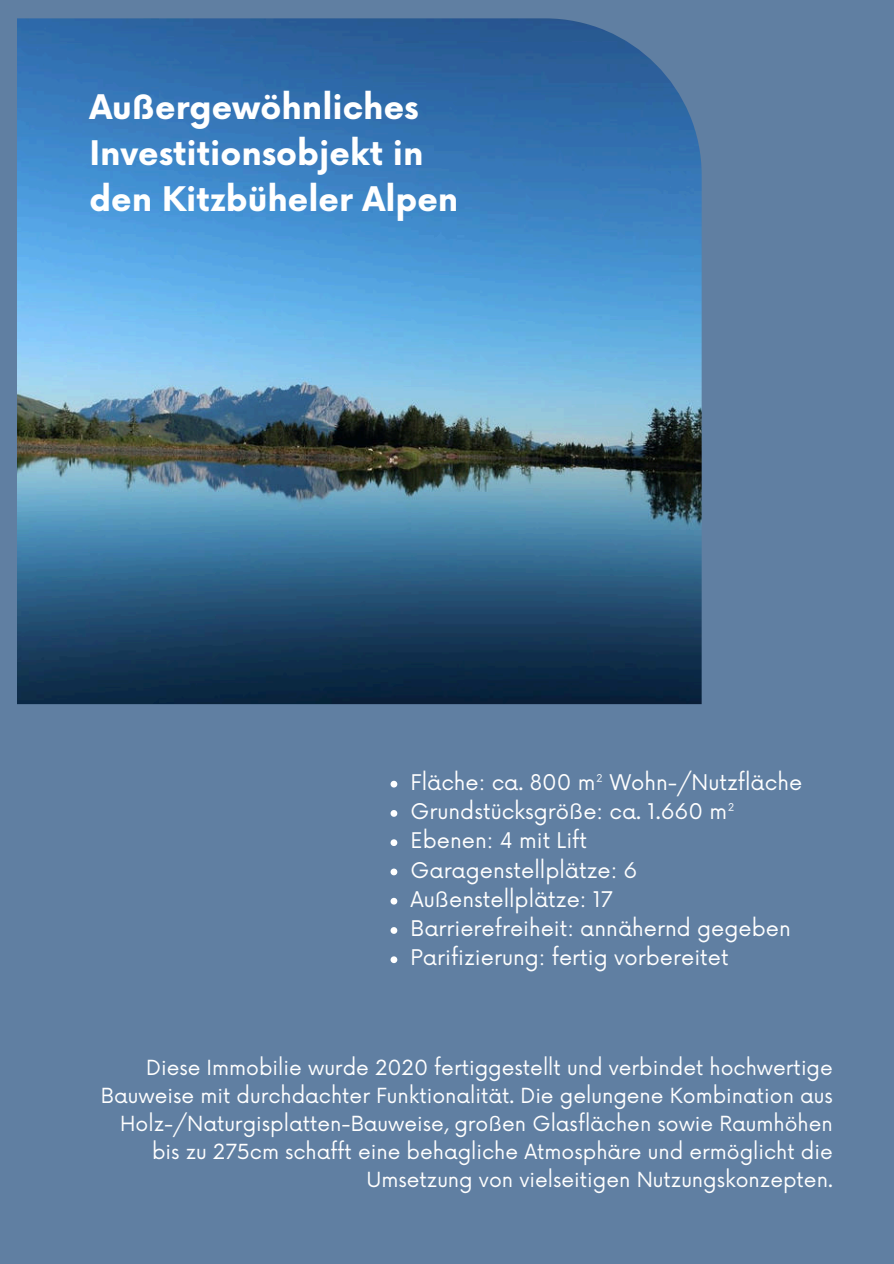
<style>
.page{position:relative;width:894px;height:1264px;background:#fff}
.page>*{position:absolute;margin:0;border:0;box-sizing:border-box;transform-origin:0 0}
.t1{font:700 33px/46px "Now";color:#fff}
.t2{font:21px/29.2px "Now";color:#fff}
.t3{font:20.25px/28px "Now";color:#fff;text-align:right}
</style>
<div class="page">
<div style="left:0;top:0;width:893px;height:1263px;background:#607fa2"></div>
<img style="left:17px;top:18px;width:684px;height:686px">
<svg style="left:390px;top:780px;width:7px;height:7px"></svg>
<svg style="left:390px;top:810px;width:7px;height:6px"></svg>
<svg style="left:390px;top:839px;width:7px;height:7px"></svg>
<svg style="left:390px;top:868px;width:7px;height:7px"></svg>
<svg style="left:390px;top:897px;width:7px;height:7px"></svg>
<svg style="left:390px;top:927px;width:7px;height:6px"></svg>
<svg style="left:390px;top:956px;width:7px;height:7px"></svg>
<h1 class="t1" style="left:89px;top:83px;width:370px">Außergewöhnliches<br>Investitionsobjekt in den Kitzbüheler Alpen</h1>
<p class="t2" style="left:410px;top:766px;width:393px">Fläche: ca. 800 m² Wohn-/Nutzfläche<br>Grundstücksgröße: ca. 1.660 m²<br>Ebenen: 4 mit Lift<br>Garagenstellplätze: 6<br>Außenstellplätze: 17<br>Barrierefreiheit: annähernd gegeben<br>Parifizierung: fertig vorbereitet</p>
<p class="t3" style="left:101px;top:1052px;width:733px">Diese Immobilie wurde 2020 fertiggestellt und verbindet hochwertige Bauweise mit durchdachter Funktionalität. Die gelungene Kombination aus Holz-/Naturgisplatten-Bauweise, großen Glasflächen sowie Raumhöhen bis zu 275cm schafft eine behagliche Atmosphäre und ermöglicht die Umsetzung von vielseitigen Nutzungskonzepten.</p>
</div>
